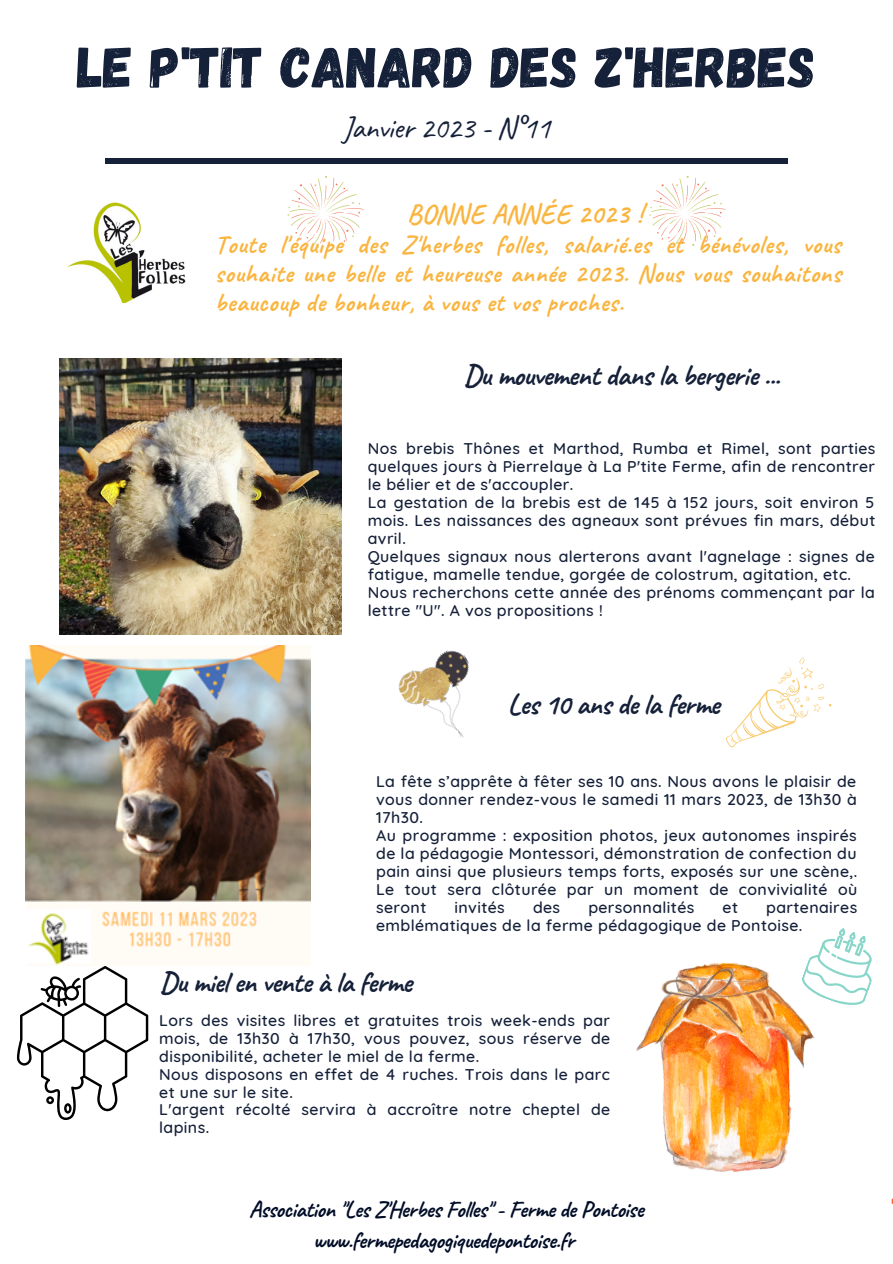
<style>
.page{position:relative;width:893px;height:1264px;background:#fff}
.page>*{position:absolute;margin:0;border:0;box-sizing:border-box;transform-origin:0 0}
.t1{font:57.45px "Gagalin";color:#152039}
.t2{font:31.35px "Caveat";letter-spacing:-.02em;color:#152039}
.t3{font:700 29.4px "Caveat";letter-spacing:-.02em;color:#152039}
.t4{font:700 28.95px "Caveat";letter-spacing:-.02em;color:#152039}
.t5{font:700 27.15px "Caveat";letter-spacing:.025em;color:#fab540}
.t6{font:700 25.65px/29.2px "Caveat";letter-spacing:.025em;color:#fab540;text-align:justify}
.t7{font:700 23.1px/31.5px "Caveat";letter-spacing:-.02em;color:#010d27;text-align:center}
.t8{font:500 15.9px/18px "Quicksand";letter-spacing:.025em;color:#152039}
</style>
<div class="page">
<img style="left:60px;top:358px;width:281px;height:277px">
<div style="left:105px;top:158px;width:682px;height:6px;background:#152039"></div>
<img style="left:67px;top:202px;width:119px;height:101px">
<svg style="left:287px;top:176px;width:77px;height:72px"></svg>
<svg style="left:649px;top:176px;width:76px;height:72px"></svg>
<svg style="left:808px;top:928px;width:64px;height:77px"></svg>
<img style="left:398px;top:650px;width:71px;height:88px">
<svg style="left:726px;top:657px;width:105px;height:90px"></svg>
<svg style="left:17px;top:966px;width:131px;height:153px"></svg>
<img style="left:636px;top:962px;width:178px;height:210px">
<img style="left:26px;top:645px;width:284px;height:320px">
<h1 class="t1" style="left:77px;top:30px;width:739px">LE P'TIT CANARD DES Z'HERBES</h1>
<h2 class="t2" style="left:342px;top:108px;width:210px">Janvier 2023 - N°11</h2>
<h3 class="t5" style="left:407px;top:196px;width:237px">BONNE ANNÉE 2023 !</h3>
<h3 class="t6" style="left:215px;top:230px;width:627px">Toute l'équipe des Z'herbes folles, salarié.es et bénévoles, vous souhaite une belle et heureuse année 2023. Nous vous souhaitons beaucoup de bonheur, à vous et vos proches.</h3>
<h3 class="t3" style="left:463px;top:356px;width:318px">Du mouvement dans la bergerie ...</h3>
<p class="t8" style="left:368px;top:438px;width:509px">Nos brebis Thônes et Marthod, Rumba et Rimel, sont parties quelques jours à Pierrelaye à La P'tite Ferme, afin de rencontrer le bélier et de s'accoupler.<br>La gestation de la brebis est de 145 à 152 jours, soit environ 5 mois. Les naissances des agneaux sont prévues fin mars, début avril.<br>Quelques signaux nous alerterons avant l'agnelage : signes de fatigue, mamelle tendue, gorgée de colostrum, agitation, etc.<br>Nous recherchons cette année des prénoms commençant par la lettre "U". A vos propositions !</p>
<h3 class="t4" style="left:508px;top:686px;width:213px">Les 10 ans de la ferme</h3>
<p class="t8" style="left:376px;top:772px;width:482px">La fête s’apprête à fêter ses 10 ans. Nous avons le plaisir de vous donner rendez-vous le samedi 11 mars 2023, de 13h30 à 17h30.<br>Au programme : exposition photos, jeux autonomes inspirés de la pédagogie Montessori, démonstration de confection du pain ainsi que plusieurs temps forts, exposés sur une scène,.<br>Le tout sera clôturée par un moment de convivialité où seront</p>
<p class="t8" style="left:454px;top:898px;width:52px">invités</p>
<p class="t8" style="left:533px;top:898px;width:29px">des</p>
<p class="t8" style="left:588px;top:898px;width:108px">personnalités</p>
<p class="t8" style="left:722px;top:898px;width:17px">et</p>
<p class="t8" style="left:376px;top:898px;width:482px;text-indent:390px">partenaires emblématiques de la ferme pédagogique de Pontoise.</p>
<h3 class="t4" style="left:160px;top:964px;width:253px">Du miel en vente à la ferme</h3>
<p class="t8" style="left:159px;top:1010px;width:452px">Lors des visites libres et gratuites trois week-ends par mois, de 13h30 à 17h30, vous pouvez, sous réserve de disponibilité, acheter le miel de la ferme.<br>Nous disposons en effet de 4 ruches. Trois dans le parc et une sur le site.<br>L'argent récolté servira à accroître notre cheptel de lapins.</p>
<h3 class="t7" style="left:249px;top:1193px;width:396px">Association "Les Z'Herbes Folles" - Ferme de Pontoise www.fermepedagogiquedepontoise.fr</h3>
</div>
